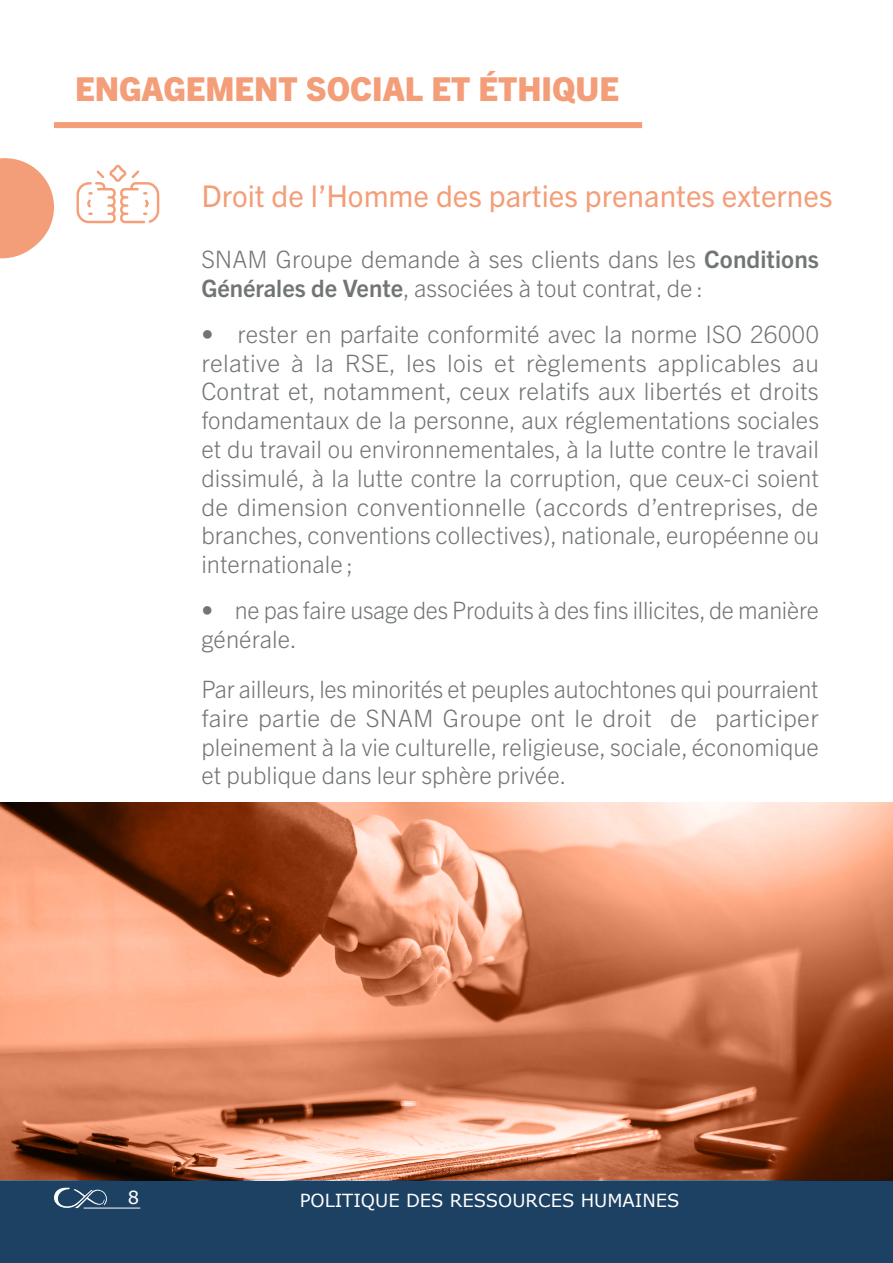
<style>
.page{position:relative;width:893px;height:1263px;background:#fff}
.page>*{position:absolute;margin:0;border:0;box-sizing:border-box;transform-origin:0 0}
.t1{font:800 33px "Trade Gothic Next LT Pro";color:#f39e78}
.t2{font:30px "Trade Gothic Next LT Pro";color:#f39e78}
.t3{font:300 24px/28.8px "Trade Gothic Next LT Pro";color:#727576}
.t4{font:18px "Verdana";color:#fff}
.s1{font-weight:700}
</style>
<div class="page">
<div style="left:0;top:1180px;width:893px;height:83px;background:#1d4162"></div>
<svg style="left:54px;top:1187px;width:54px;height:22px"></svg>
<hr style="left:84px;top:1208px;width:56px;height:1px;background:#fff">
<div style="left:54px;top:122px;width:588px;height:6px;background:#f39e78"></div>
<svg style="left:0;top:158px;width:54px;height:100px"></svg>
<svg style="left:77px;top:164px;width:82px;height:59px"></svg>
<svg style="left:0;top:803px;width:893px;height:377px;background:#ca8261"></svg>
<h1 class="t1" style="left:75px;top:66px;width:545px">ENGAGEMENT SOCIAL ET ÉTHIQUE</h1>
<p class="t2" style="left:201px;top:175px;width:633px">Droit de l’Homme des parties prenantes externes</p>
<p class="t3" style="left:201px;top:244px;width:619px">SNAM Groupe demande à ses clients dans les <span class="s1">Conditions<br>Générales de Vente</span>, associées à tout contrat, de :</p>
<p class="t3" style="left:201px;top:318px;width:620px;text-align:justify">• rester en parfaite conformité avec la norme ISO 26000 relative à la RSE, les lois et règlements applicables au Contrat et, notamment, ceux relatifs aux libertés et droits fondamentaux de la personne, aux réglementations sociales et du travail ou environnementales, à la lutte contre le travail dissimulé, à la lutte contre la corruption, que ceux-ci soient de dimension conventionnelle (accords d’entreprises, de branches, conventions collectives), nationale, européenne ou internationale ;</p>
<p class="t3" style="left:201px;top:594px;width:619px">• ne pas faire usage des Produits à des fins illicites, de manière générale.</p>
<p class="t3" style="left:201px;top:673px;width:619px;text-align:justify">Par ailleurs, les minorités et peuples autochtones qui pourraient faire partie de SNAM Groupe ont le droit de participer pleinement à la vie culturelle, religieuse, sociale, économique et publique dans leur sphère privée.</p>
<p class="t4" style="left:128px;top:1185px;width:13px">8</p>
<p class="t4" style="left:300px;top:1188px;width:381px">POLITIQUE DES RESSOURCES HUMAINES</p>
</div>
